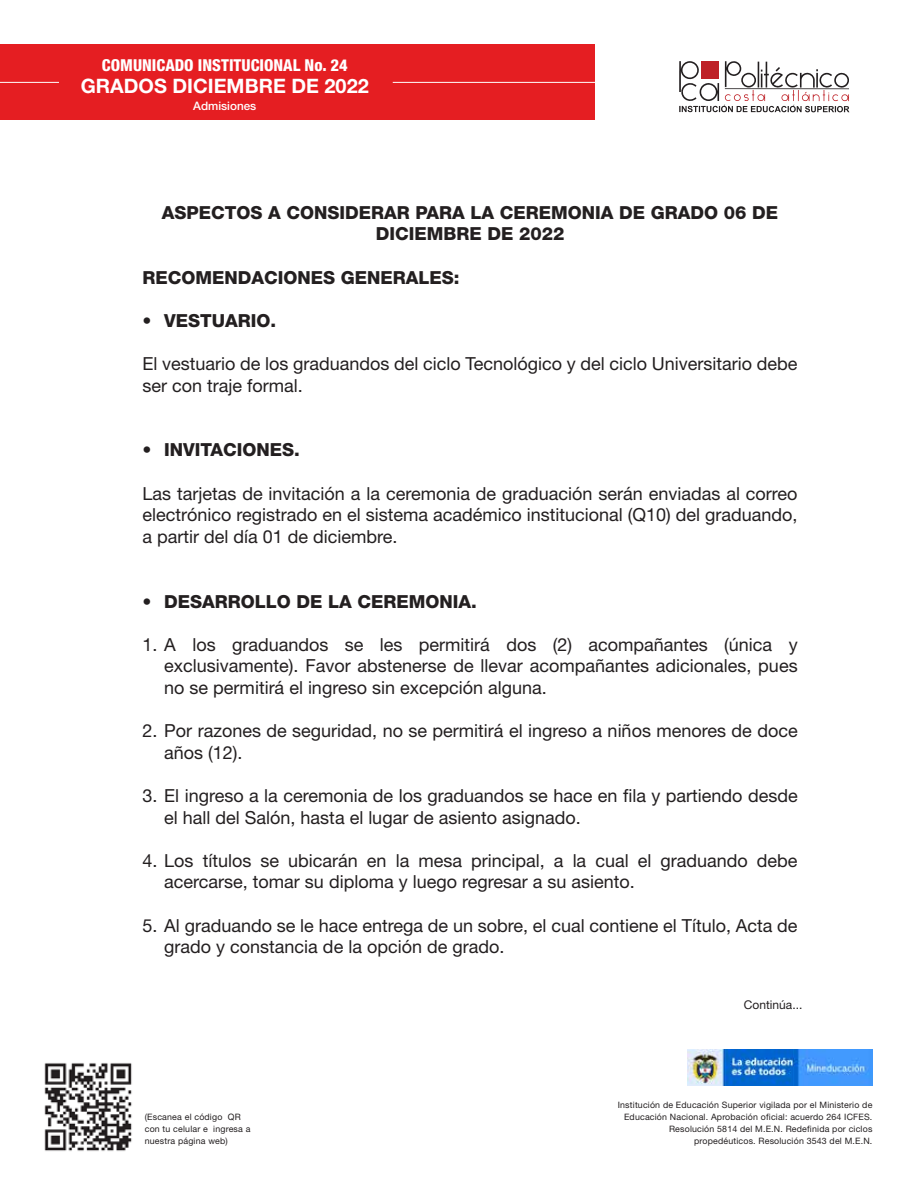
<style>
.page{position:relative;width:918px;height:1188px;background:#fff}
.page>*{position:absolute;margin:0;border:0;box-sizing:border-box;transform-origin:0 0}
.t1{font:700 19.95px "Helvetica Neue";color:#fff}
.t2{font:18px/21.6px "Helvetica Neue";color:#231f20}
.t3{font:800 18px/21.6px "Helvetica Neue";color:#231f20;text-align:center}
.t4{font:800 condensed 16.5px "Helvetica Neue";color:#fff}
.t5{font:12px "Helvetica Neue";color:#231f20}
.t6{font:500 11.7px "Helvetica Neue";color:#fff}
.t7{font:8.85px/12px "Helvetica Neue";letter-spacing:.02em;color:#231f20;text-align:right}
</style>
<div class="page">
<svg style="left:679px;top:61px;width:171px;height:51px"></svg>
<div style="left:702px;top:61px;width:17px;height:18px;background:#be2026"></div>
<img style="left:44px;top:1063px;width:88px;height:88px">
<img style="left:688px;top:1050px;width:184px;height:36px">
<div style="left:0;top:44px;width:595px;height:76px;background:#e51e22"></div>
<hr style="left:393px;top:82px;width:206px;height:1px;background:#fff">
<hr style="left:0;top:82px;width:59px;height:1px;background:#fff">
<p class="t4" style="left:102px;top:55px;width:247px">COMUNICADO INSTITUCIONAL No. 24</p>
<p class="t1" style="left:81px;top:74px;width:289px">GRADOS DICIEMBRE DE 2022</p>
<p class="t6" style="left:193px;top:99px;width:65px">Admisiones</p>
<p class="t3" style="left:162px;top:201px;width:618px">ASPECTOS A CONSIDERAR PARA LA CEREMONIA DE GRADO 06 DE<br>DICIEMBRE DE 2022</p>
<p class="t3" style="left:142px;top:266px;width:319px">RECOMENDACIONES GENERALES:</p>
<p class="t3" style="left:142px;top:309px;width:135px">• VESTUARIO.</p>
<p class="t2" style="left:142px;top:352px;width:657px">El vestuario de los graduandos del ciclo Tecnológico y del ciclo Universitario debe ser con traje formal.</p>
<p class="t3" style="left:142px;top:439px;width:159px">• INVITACIONES.</p>
<p class="t2" style="left:142px;top:482px;width:657px;text-align:justify">Las tarjetas de invitación a la ceremonia de graduación serán enviadas al correo electrónico registrado en el sistema académico institucional (Q10) del graduando, a partir del día 01 de diciembre.</p>
<p class="t3" style="left:142px;top:590px;width:336px">• DESARROLLO DE LA CEREMONIA.</p>
<p class="t2" style="left:164px;top:633px;width:635px;text-align:justify;text-indent:-22px">1. A los graduandos se les permitirá dos (2) acompañantes (única y exclusivamente). Favor abstenerse de llevar acompañantes adicionales, pues no se permitirá el ingreso sin excepción alguna.</p>
<p class="t2" style="left:164px;top:720px;width:635px;text-indent:-22px">2. Por razones de seguridad, no se permitirá el ingreso a niños menores de doce años (12).</p>
<p class="t2" style="left:164px;top:784px;width:635px;text-indent:-22px">3. El ingreso a la ceremonia de los graduandos se hace en fila y partiendo desde el hall del Salón, hasta el lugar de asiento asignado.</p>
<p class="t2" style="left:164px;top:849px;width:635px;text-indent:-22px">4. Los títulos se ubicarán en la mesa principal, a la cual el graduando debe acercarse, tomar su diploma y luego regresar a su asiento.</p>
<p class="t2" style="left:164px;top:914px;width:635px;text-indent:-22px">5. Al graduando se le hace entrega de un sobre, el cual contiene el Título, Acta de grado y constancia de la opción de grado.</p>
<p class="t7" style="left:145px;top:1111px;width:107px;text-align:left">(Escanea el código QR con tu celular e ingresa a nuestra página web)</p>
<p class="t5" style="left:744px;top:998px;width:60px">Continúa...</p>
<p class="t7" style="left:618px;top:1099px;width:256px">Institución de Educación Superior vigilada por el Ministerio de Educación Nacional. Aprobación oficial: acuerdo 264 ICFES.<br>Resolución 5814 del M.E.N. Redefinida por ciclos propedéuticos. Resolución 3543 del M.E.N.</p>
</div>
